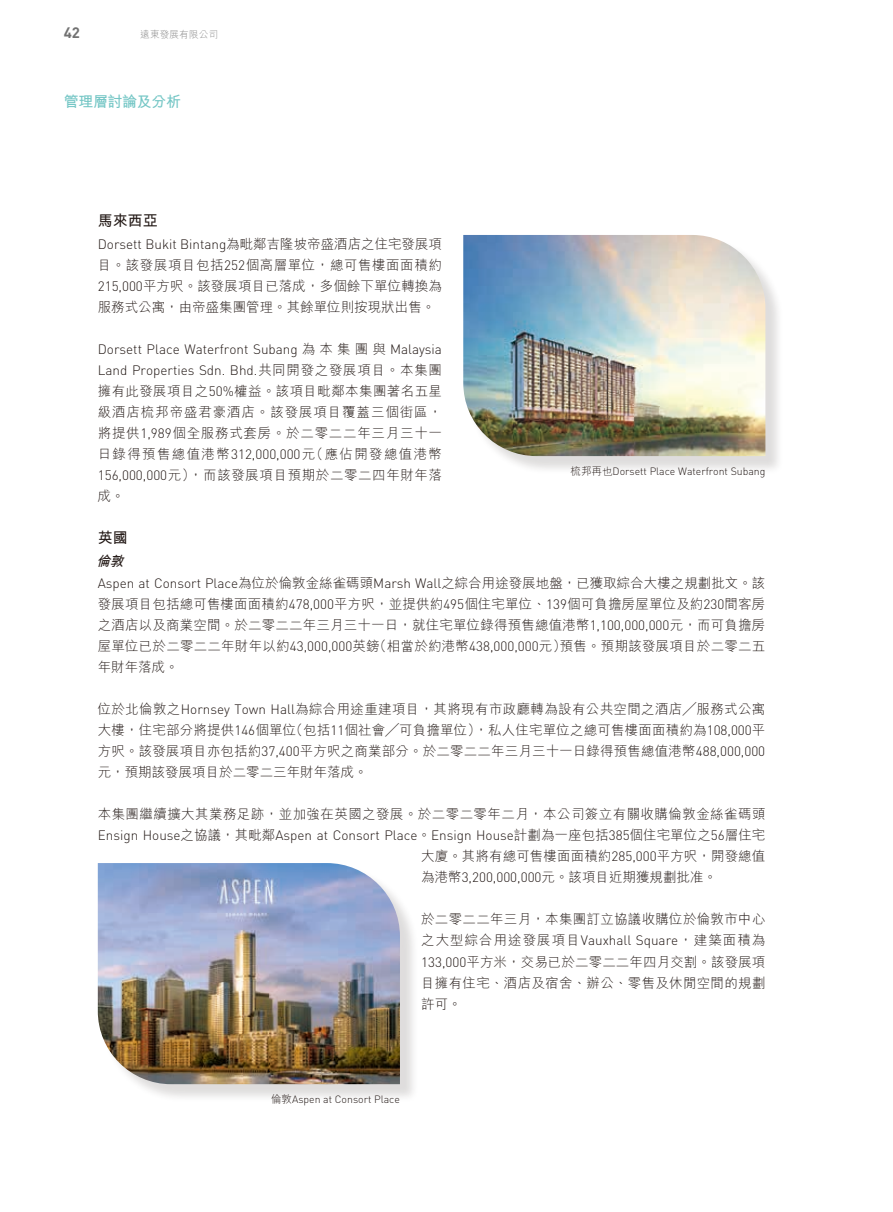
<style>
.page{position:relative;width:893px;height:1212px;background:#fff}
.page>*{position:absolute;margin:0;border:0;box-sizing:border-box;transform-origin:0 0}
.t1{font:700 15px "M Hei HK";letter-spacing:-.025em;color:#74c6c5}
.t2{font:700 15px "M Hei HK";color:#231916}
.t3{font:700 15px "DIN Pro";color:#727272}
.t4{font:300 13.5px/21px "M Hei HK";letter-spacing:.01em;color:#231916;text-align:justify}
.t5{font:300 13.5px/21px "DIN";color:#231916}
.t6{font:300 13.5px "M Hei HK";letter-spacing:.03em;color:#231916}
.t7{font:300 10.5px "DIN";color:#231916}
.t8{font:300 9.75px "M Hei HK";color:#898989}
.s1{font-family:"M Hei HK"}
.s2{font-family:"DIN"}
.s3{font-weight:700;font-style:italic}
</style>
<div class="page">
<div style="left:465px;top:237px;width:319px;height:238px;background:#231916;opacity:.15"></div>
<img style="left:463px;top:235px;width:302px;height:221px">
<div style="left:100px;top:865px;width:319px;height:238px;background:#231916;opacity:.15"></div>
<img style="left:98px;top:863px;width:302px;height:221px">
<p class="t3" style="left:64px;top:23px;width:18px">42</p>
<p class="t8" style="left:140px;top:28px;width:80px">遠東發展有限公司</p>
<p class="t1" style="left:64px;top:91px;width:119px">管理層討論及分析</p>
<p class="t2" style="left:98px;top:210px;width:61px">馬來西亞</p>
<p class="t5" style="left:98px;top:233px;width:346px">Dorsett Bukit Bintang<span class="s1">為毗鄰吉隆坡帝盛酒店之住宅發展項</span></p>
<p class="t4" style="left:98px;top:254px;width:346px">目。該發展項目包括<span class="s2">252</span>個高層單位，總可售樓面面積約<span class="s2">215,000</span>平方呎。該發展項目已落成，多個餘下單位轉換為服務式公寓，由帝盛集團管理。其餘單位則按現狀出售。</p>
<p class="t5" style="left:98px;top:338px;width:346px">Dorsett Place Waterfront Subang <span class="s1">為本集團與</span> Malaysia<br>Land Properties Sdn. Bhd.<span class="s1">共同開發之發展項目。本集團</span></p>
<p class="t4" style="left:98px;top:380px;width:346px">擁有此發展項目之<span class="s2">50%</span>權益。該項目毗鄰本集團著名五星級酒店梳邦帝盛君豪酒店。該發展項目覆蓋三個街區，將提供<span class="s2">1,989</span>個全服務式套房。於二零二二年三月三十一日錄得預售總值港幣<span class="s2">312,000,000</span>元（應佔開發總值港幣<span class="s2">156,000,000</span>元），而該發展項目預期於二零二四年財年落成。</p>
<p class="t2" style="left:98px;top:526px;width:31px">英國</p>
<p class="t4" style="left:96px;top:549px;width:670px;line-height:22.6px"><span class="s3">倫敦<br></span><span class="s2">Aspen at Consort Place</span>為位於倫敦金絲雀碼頭<span class="s2">Marsh Wall</span>之綜合用途發展地盤，已獲取綜合大樓之規劃批文。該</p>
<p class="t4" style="left:98px;top:593px;width:669px">發展項目包括總可售樓面面積約<span class="s2">478,000</span>平方呎，並提供約<span class="s2">495</span>個住宅單位、<span class="s2">139</span>個可負擔房屋單位及約<span class="s2">230</span>間客房之酒店以及商業空間。於二零二二年三月三十一日，就住宅單位錄得預售總值港幣<span class="s2">1,100,000,000</span>元，而可負擔房屋單位已於二零二二年財年以約<span class="s2">43,000,000</span>英鎊（相當於約港幣<span class="s2">438,000,000</span>元）預售。預期該發展項目於二零二五年財年落成。</p>
<p class="t4" style="left:98px;top:698px;width:669px">位於北倫敦之<span class="s2">Hornsey Town Hall</span>為綜合用途重建項目，其將現有市政廳轉為設有公共空間之酒店╱服務式公寓大樓，住宅部分將提供<span class="s2">146</span>個單位（包括<span class="s2">11</span>個社會╱可負擔單位），私人住宅單位之總可售樓面面積約為<span class="s2">108,000</span>平方呎。該發展項目亦包括約<span class="s2">37,400</span>平方呎之商業部分。於二零二二年三月三十一日錄得預售總值港幣<span class="s2">488,000,000</span>元，預期該發展項目於二零二三年財年落成。</p>
<p class="t6" style="left:98px;top:805px;width:669px">本集團繼續擴大其業務足跡，並加強在英國之發展。於二零二零年二月，本公司簽立有關收購倫敦金絲雀碼頭</p>
<p class="t5" style="left:98px;top:825px;width:669px">Ensign House<span class="s1">之協議，其毗鄰</span>Aspen at Consort Place<span class="s1">。</span>Ensign House<span class="s1">計劃為一座包括</span>385<span class="s1">個住宅單位之</span>56<span class="s1">層住宅</span></p>
<p class="t4" style="left:421px;top:845px;width:346px">大廈。其將有總可售樓面面積約<span class="s2">285,000</span>平方呎，開發總值為港幣<span class="s2">3,200,000,000</span>元。該項目近期獲規劃批准。</p>
<p class="t4" style="left:421px;top:908px;width:346px">於二零二二年三月，本集團訂立協議收購位於倫敦市中心之大型綜合用途發展項目<span class="s2">Vauxhall Square</span>，建築面積為<span class="s2">133,000</span>平方米，交易已於二零二二年四月交割。該發展項目擁有住宅、酒店及宿舍、辦公、零售及休閒空間的規劃許可。</p>
<p class="t7" style="left:570px;top:465px;width:196px"><span class="s1">梳邦再也</span>Dorsett Place Waterfront Subang</p>
<p class="t7" style="left:271px;top:1093px;width:130px"><span class="s1">倫敦</span>Aspen at Consort Place</p>
</div>
